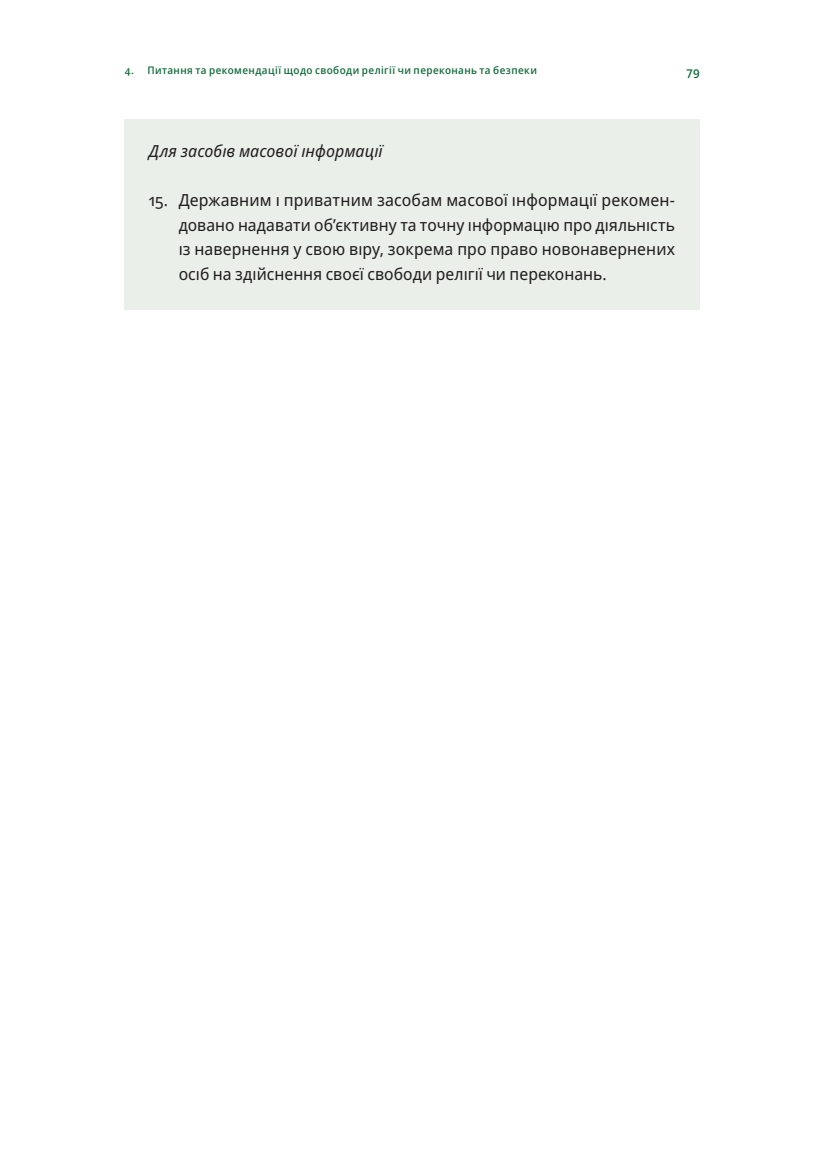
<style>
.page{position:relative;width:824px;height:1171px;background:#fff}
.page>*{position:absolute;margin:0;border:0;box-sizing:border-box;transform-origin:0 0}
.t1{font:16.62px/24.5px "Noto Sans Display";color:#231f20;text-align:justify}
.t2{font:italic 16.62px "Noto Sans Display";letter-spacing:.01em;color:#231f20}
.t3{font:500 12.25px "Noto Sans Display";color:#0f6838}
.t4{font:500 10.5px "Noto Sans Display";letter-spacing:.04em;color:#0f6838}
</style>
<div class="page">
<div style="left:124px;top:119px;width:575px;height:68px;background:#eaefea"></div>
<div style="left:124px;top:164px;width:575px;height:146px;background:#eaefea"></div>
<p class="t4" style="left:125px;top:63px;width:413px">4. Питання та рекомендації щодо свободи релігії чи переконань та безпеки</p>
<p class="t3" style="left:686px;top:63px;width:15px">79</p>
<p class="t2" style="left:149px;top:139px;width:235px">Для засобів масової інформації</p>
<p class="t1" style="left:179px;top:188px;width:498px;text-indent:-30px">15. Державним і приватним засобам масової інформації рекомен&shy;довано надавати об’єктивну та точну інформацію про діяльність із навернення у свою віру, зокрема про право новонавернених осіб на здійснення своєї свободи релігії чи переконань.</p>
</div>
